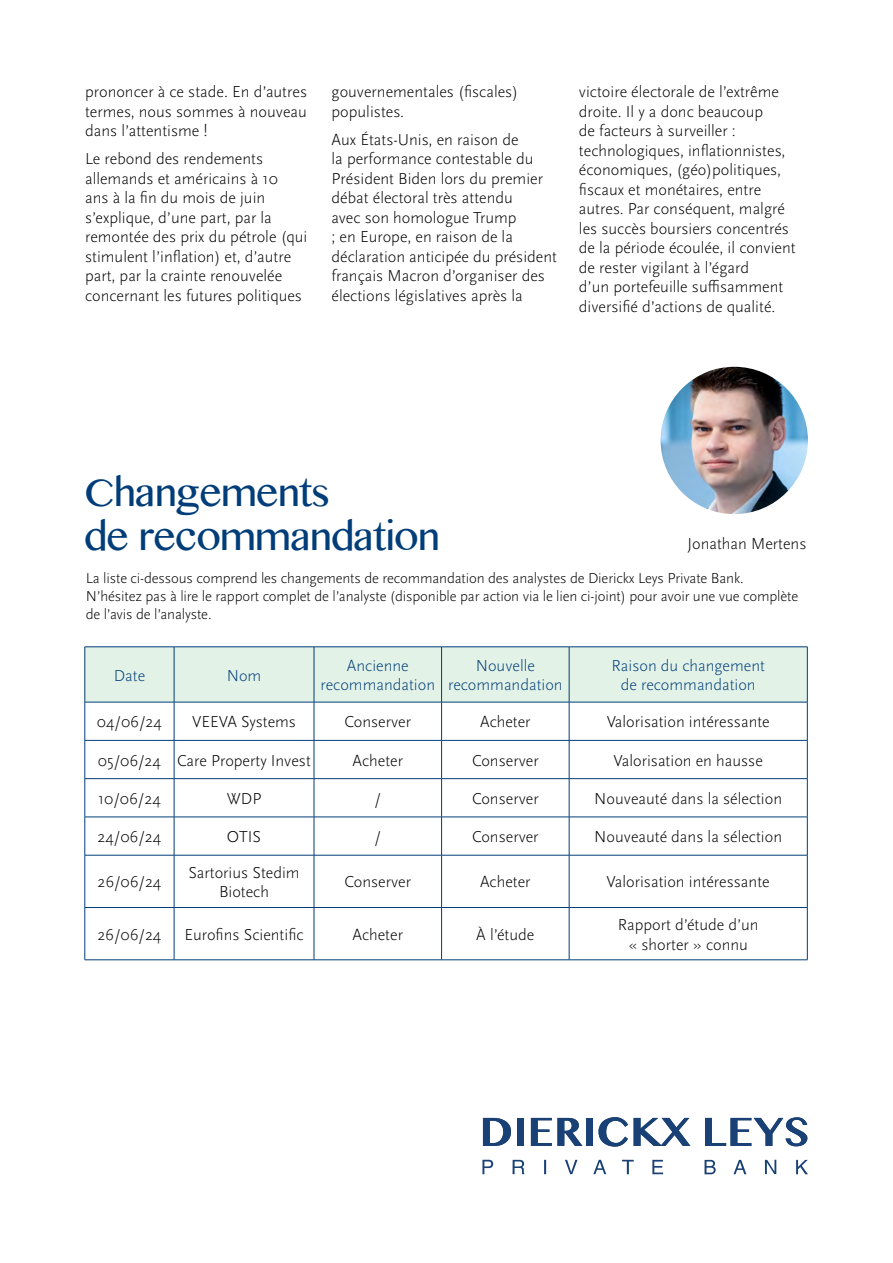
<style>
.page{position:relative;width:893px;height:1263px;background:#fff}
.page>*{position:absolute;margin:0;border:0;box-sizing:border-box;transform-origin:0 0}
.t1{font:39px/43.5px "Malayalam MN";letter-spacing:-.02em;color:#003d79}
.t2{font:300 16.5px/19.5px "Scala Sans Pro";color:#000}
.t3{font:300 16.5px/19.8px "Scala Sans Pro";color:#003d79;text-align:center}
.t4{font:300 15px/18px "Scala Sans Pro";letter-spacing:-.01em;color:#000}
</style>
<div class="page">
<svg style="left:483px;top:1118px;width:28px;height:28px"></svg>
<div style="left:517px;top:1118px;width:7px;height:28px;background:#1a4175"></div>
<svg style="left:531px;top:1118px;width:51px;height:28px"></svg>
<div style="left:586px;top:1118px;width:7px;height:28px;background:#1a4175"></div>
<svg style="left:598px;top:1117px;width:30px;height:29px"></svg>
<svg style="left:634px;top:1118px;width:56px;height:28px"></svg>
<svg style="left:705px;top:1117px;width:102px;height:29px"></svg>
<svg style="left:482px;top:1160px;width:326px;height:14px"></svg>
<img style="left:661px;top:367px;width:147px;height:147px;border-radius:74px">
<div style="left:86px;top:647px;width:721px;height:55px;background:#e3f2e7"></div>
<svg style="left:175px;top:703px;width:632px;height:256px"></svg>
<hr style="left:85px;top:702px;width:89px;height:1px;background:#003d79">
<hr style="left:85px;top:702px;width:1px;height:38px;background:#003d79">
<hr style="left:174px;top:702px;width:140px;height:1px;background:#003d79">
<hr style="left:174px;top:702px;width:1px;height:38px;background:#003d79">
<hr style="left:314px;top:702px;width:128px;height:1px;background:#003d79">
<hr style="left:314px;top:702px;width:1px;height:38px;background:#003d79">
<hr style="left:442px;top:702px;width:127px;height:1px;background:#003d79">
<hr style="left:441px;top:702px;width:1px;height:38px;background:#003d79">
<hr style="left:569px;top:702px;width:238px;height:1px;background:#003d79">
<hr style="left:569px;top:702px;width:1px;height:38px;background:#003d79">
<hr style="left:807px;top:702px;width:1px;height:38px;background:#003d79">
<hr style="left:85px;top:740px;width:89px;height:1px;background:#003d79">
<hr style="left:85px;top:740px;width:1px;height:38px;background:#003d79">
<hr style="left:174px;top:740px;width:140px;height:1px;background:#003d79">
<hr style="left:174px;top:740px;width:1px;height:38px;background:#003d79">
<hr style="left:314px;top:740px;width:128px;height:1px;background:#003d79">
<hr style="left:314px;top:740px;width:1px;height:38px;background:#003d79">
<hr style="left:442px;top:740px;width:127px;height:1px;background:#003d79">
<hr style="left:441px;top:740px;width:1px;height:38px;background:#003d79">
<hr style="left:569px;top:740px;width:238px;height:1px;background:#003d79">
<hr style="left:569px;top:740px;width:1px;height:38px;background:#003d79">
<hr style="left:807px;top:740px;width:1px;height:38px;background:#003d79">
<hr style="left:85px;top:778px;width:89px;height:1px;background:#003d79">
<hr style="left:85px;top:779px;width:1px;height:38px;background:#003d79">
<hr style="left:174px;top:778px;width:140px;height:1px;background:#003d79">
<hr style="left:174px;top:779px;width:1px;height:38px;background:#003d79">
<hr style="left:314px;top:778px;width:128px;height:1px;background:#003d79">
<hr style="left:314px;top:779px;width:1px;height:38px;background:#003d79">
<hr style="left:442px;top:778px;width:127px;height:1px;background:#003d79">
<hr style="left:441px;top:779px;width:1px;height:38px;background:#003d79">
<hr style="left:569px;top:778px;width:238px;height:1px;background:#003d79">
<hr style="left:569px;top:779px;width:1px;height:38px;background:#003d79">
<hr style="left:807px;top:779px;width:1px;height:38px;background:#003d79">
<hr style="left:85px;top:817px;width:89px;height:1px;background:#003d79">
<hr style="left:85px;top:817px;width:1px;height:38px;background:#003d79">
<hr style="left:174px;top:817px;width:140px;height:1px;background:#003d79">
<hr style="left:174px;top:817px;width:1px;height:38px;background:#003d79">
<hr style="left:314px;top:817px;width:128px;height:1px;background:#003d79">
<hr style="left:314px;top:817px;width:1px;height:38px;background:#003d79">
<hr style="left:442px;top:817px;width:127px;height:1px;background:#003d79">
<hr style="left:441px;top:817px;width:1px;height:38px;background:#003d79">
<hr style="left:569px;top:817px;width:238px;height:1px;background:#003d79">
<hr style="left:569px;top:817px;width:1px;height:38px;background:#003d79">
<hr style="left:807px;top:817px;width:1px;height:38px;background:#003d79">
<hr style="left:85px;top:855px;width:89px;height:1px;background:#003d79">
<hr style="left:85px;top:855px;width:1px;height:52px;background:#003d79">
<hr style="left:174px;top:855px;width:140px;height:1px;background:#003d79">
<hr style="left:174px;top:855px;width:1px;height:52px;background:#003d79">
<hr style="left:314px;top:855px;width:128px;height:1px;background:#003d79">
<hr style="left:314px;top:855px;width:1px;height:52px;background:#003d79">
<hr style="left:442px;top:855px;width:127px;height:1px;background:#003d79">
<hr style="left:441px;top:855px;width:1px;height:52px;background:#003d79">
<hr style="left:569px;top:855px;width:238px;height:1px;background:#003d79">
<hr style="left:569px;top:855px;width:1px;height:52px;background:#003d79">
<hr style="left:807px;top:855px;width:1px;height:52px;background:#003d79">
<hr style="left:85px;top:907px;width:89px;height:1px;background:#003d79">
<hr style="left:85px;top:908px;width:1px;height:52px;background:#003d79">
<hr style="left:174px;top:907px;width:140px;height:1px;background:#003d79">
<hr style="left:174px;top:908px;width:1px;height:52px;background:#003d79">
<hr style="left:314px;top:907px;width:128px;height:1px;background:#003d79">
<hr style="left:314px;top:908px;width:1px;height:52px;background:#003d79">
<hr style="left:442px;top:907px;width:127px;height:1px;background:#003d79">
<hr style="left:441px;top:908px;width:1px;height:52px;background:#003d79">
<hr style="left:569px;top:907px;width:238px;height:1px;background:#003d79">
<hr style="left:569px;top:908px;width:1px;height:52px;background:#003d79">
<hr style="left:807px;top:908px;width:1px;height:52px;background:#003d79">
<hr style="left:85px;top:959px;width:89px;height:1px;background:#003d79">
<hr style="left:174px;top:959px;width:140px;height:1px;background:#003d79">
<hr style="left:314px;top:959px;width:128px;height:1px;background:#003d79">
<hr style="left:442px;top:959px;width:127px;height:1px;background:#003d79">
<hr style="left:569px;top:959px;width:238px;height:1px;background:#003d79">
<hr style="left:85px;top:646px;width:89px;height:1px;background:#003d79">
<hr style="left:85px;top:647px;width:1px;height:55px;background:#003d79">
<hr style="left:174px;top:646px;width:140px;height:1px;background:#003d79">
<hr style="left:174px;top:647px;width:1px;height:55px;background:#003d79">
<hr style="left:314px;top:646px;width:128px;height:1px;background:#003d79">
<hr style="left:314px;top:647px;width:1px;height:55px;background:#003d79">
<hr style="left:442px;top:646px;width:127px;height:1px;background:#003d79">
<hr style="left:441px;top:647px;width:1px;height:55px;background:#003d79">
<hr style="left:569px;top:646px;width:238px;height:1px;background:#003d79">
<hr style="left:569px;top:647px;width:1px;height:55px;background:#003d79">
<hr style="left:807px;top:647px;width:1px;height:55px;background:#003d79">
<p class="t2" style="left:85px;top:82px;width:224px;text-align:justify">prononcer à ce stade. En d’autres termes, nous sommes à nouveau dans l’attentisme !</p>
<p class="t2" style="left:85px;top:149px;width:224px">Le rebond des rendements allemands et américains à 10<br>ans à la fin du mois de juin s’explique, d’une part, par la remontée des prix du pétrole (qui stimulent l’inflation) et, d’autre part, par la crainte renouvelée concernant les futures politiques</p>
<p class="t2" style="left:332px;top:82px;width:188px">gouvernementales (fiscales) populistes.</p>
<p class="t2" style="left:332px;top:130px;width:227px">Aux États-Unis, en raison de<br>la performance contestable du<br>Président Biden lors du premier débat électoral très attendu<br>avec son homologue Trump<br>; en Europe, en raison de la déclaration anticipée du président français Macron d’organiser des élections législatives après la</p>
<p class="t2" style="left:579px;top:82px;width:218px">victoire électorale de l’extrême droite. Il y a donc beaucoup<br>de facteurs à surveiller : technologiques, inflationnistes, économiques, (géo)politiques, fiscaux et monétaires, entre autres. Par conséquent, malgré les succès boursiers concentrés de la période écoulée, il convient de rester vigilant à l’égard<br>d’un portefeuille suffisamment diversifié d’actions de qualité.</p>
<h1 class="t1" style="left:84px;top:473px;width:357px">Changements<br>de recommandation</h1>
<p class="t4" style="left:86px;top:569px;width:714px">La liste ci-dessous comprend les changements de recommandation des analystes de Dierickx Leys Private Bank.<br>N’hésitez pas à lire le rapport complet de l’analyste (disponible par action via le lien ci-joint) pour avoir une vue complète de l’avis de l’analyste.</p>
<p class="t2" style="left:687px;top:534px;width:121px">Jonathan Mertens</p>
<p class="t3" style="left:114px;top:665px;width:33px">Date</p>
<p class="t3" style="left:227px;top:665px;width:36px">Nom</p>
<p class="t3" style="left:320px;top:655px;width:116px">Ancienne recommandation</p>
<p class="t3" style="left:448px;top:655px;width:116px">Nouvelle recommandation</p>
<p class="t3" style="left:611px;top:655px;width:155px">Raison du changement de recommandation</p>
<p class="t2" style="left:97px;top:712px;width:66px">04/06/24</p>
<p class="t2" style="left:192px;top:712px;width:106px">VEEVA Systems</p>
<p class="t2" style="left:344px;top:712px;width:68px">Conserver</p>
<p class="t2" style="left:480px;top:712px;width:52px">Acheter</p>
<p class="t2" style="left:607px;top:712px;width:165px">Valorisation intéressante</p>
<p class="t2" style="left:98px;top:750px;width:214px">05/06/24 Care Property Invest</p>
<p class="t2" style="left:353px;top:750px;width:52px">Acheter</p>
<p class="t2" style="left:472px;top:750px;width:68px">Conserver</p>
<p class="t2" style="left:613px;top:750px;width:151px">Valorisation en hausse</p>
<p class="t2" style="left:98px;top:789px;width:64px">10/06/24</p>
<p class="t2" style="left:227px;top:789px;width:36px">WDP</p>
<p class="t2" style="left:374px;top:789px;width:8px">/</p>
<p class="t2" style="left:472px;top:789px;width:68px">Conserver</p>
<p class="t2" style="left:594px;top:789px;width:189px">Nouveauté dans la sélection</p>
<p class="t2" style="left:98px;top:827px;width:65px">24/06/24</p>
<p class="t2" style="left:227px;top:827px;width:36px">OTIS</p>
<p class="t2" style="left:374px;top:827px;width:8px">/</p>
<p class="t2" style="left:472px;top:827px;width:68px">Conserver</p>
<p class="t2" style="left:594px;top:827px;width:189px">Nouveauté dans la sélection</p>
<p class="t2" style="left:97px;top:872px;width:65px">26/06/24</p>
<p class="t2" style="left:188px;top:862px;width:113px;text-align:center">Sartorius Stedim<br>Biotech</p>
<p class="t2" style="left:344px;top:872px;width:68px">Conserver</p>
<p class="t2" style="left:480px;top:872px;width:52px">Acheter</p>
<p class="t2" style="left:607px;top:872px;width:165px">Valorisation intéressante</p>
<p class="t2" style="left:97px;top:925px;width:65px">26/06/24</p>
<p class="t2" style="left:184px;top:925px;width:121px">Eurofins Scientific</p>
<p class="t2" style="left:352px;top:925px;width:52px">Acheter</p>
<p class="t2" style="left:476px;top:925px;width:59px">À l’étude</p>
<p class="t2" style="left:618px;top:914px;width:142px;text-align:center">Rapport d’étude d’un « shorter » connu</p>
</div>
